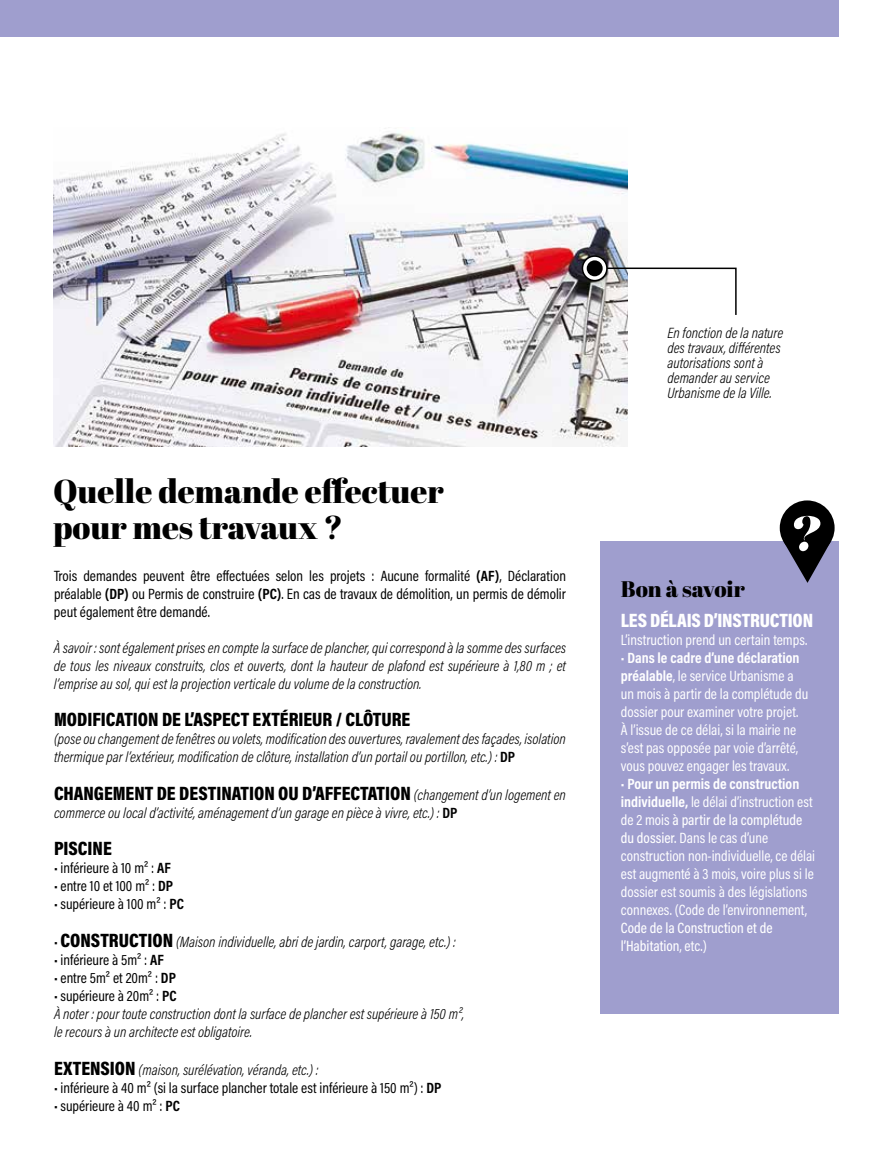
<style>
.page{position:relative;width:893px;height:1149px;background:#fff}
.page>*{position:absolute;margin:0;border:0;box-sizing:border-box;transform-origin:0 0}
.t1{font:33px/36px "Abril Fatface";color:#000}
.t2{font:22.5px "Abril Fatface";color:#000}
.t3{font:900 19.5px "Acumin Pro Cond";color:#000}
.t4{font:900 19.5px "Acumin Pro Cond";letter-spacing:-.01em;color:#fff}
.t5{font:italic 300 15px/18px "Acumin Pro Cond";color:#000}
.t6{font:15px/18px "Acumin Pro Cond";color:#fff}
.t7{font:15px/18px "Acumin Pro Cond";color:#000;text-align:justify}
.t8{font:500 15px/18px "Acumin Pro Cond";color:#fff}
.s1{font-weight:700}
.s2{font-weight:700;font-style:normal}
.s3{font-weight:300;font-style:italic;font-size:15px}
.s4{font-weight:400;font-style:normal}
.s5{font-weight:900;font-style:normal;font-size:19.5px}
.s6{font-weight:500}
.s7{font-weight:400}
</style>
<div class="page">
<div style="left:0;top:0;width:839px;height:36px;background:#9f9ece"></div>
<img style="left:53px;top:131px;width:574px;height:315px">
<svg style="left:595px;top:267px;width:142px;height:49px"></svg>
<svg style="left:582px;top:256px;width:25px;height:24px"></svg>
<div style="left:582px;top:255px;width:26px;height:26px;border:2px solid #000;border-radius:50%"></div>
<div style="left:587px;top:260px;width:16px;height:16px;background:#000;border-radius:50%"></div>
<div style="left:600px;top:541px;width:239px;height:472px;background:#9f9ece"></div>
<div style="left:780px;top:500px;width:55px;height:55px;background:#000;border-radius:50%"></div>
<svg style="left:784px;top:515px;width:47px;height:67px"></svg>
<h1 class="t1" style="left:53px;top:472px;width:392px">Quelle demande effectuer pour mes travaux ?</h1>
<p class="t7" style="left:54px;top:566px;width:513px">Trois demandes peuvent être effectuées selon les projets : Aucune formalité <span class="s1">(AF)</span>, Déclaration préalable <span class="s1">(DP)</span> ou Permis de construire <span class="s1">(PC)</span>. En cas de travaux de démolition, un permis de démolir peut également être demandé.</p>
<p class="t5" style="left:54px;top:638px;width:514px;text-align:justify">À savoir : sont également prises en compte la surface de plancher, qui correspond à la somme des surfaces de tous les niveaux construits, clos et ouverts, dont la hauteur de plafond est supérieure à 1,80 m ; et l’emprise au sol, qui est la projection verticale du volume de la construction.</p>
<h3 class="t3" style="left:54px;top:706px;width:358px">MODIFICATION DE L’ASPECT EXTÉRIEUR / CLÔTURE</h3>
<p class="t5" style="left:54px;top:729px;width:513px">(pose ou changement de fenêtres ou volets, modification des ouvertures, ravalement des façades, isolation thermique par l’extérieur, modification de clôture, installation d’un portail ou portillon, etc.) : <span class="s2">DP</span></p>
<h3 class="t3" style="left:54px;top:780px;width:513px">CHANGEMENT DE DESTINATION OU D’AFFECTATION <span class="s3">(changement d’un logement en</span></h3>
<p class="t5" style="left:54px;top:803px;width:405px">commerce ou local d’activité, aménagement d’un garage en pièce à vivre, etc.) : <span class="s2">DP</span></p>
<h3 class="t3" style="left:54px;top:835px;width:59px">PISCINE</h3>
<p class="t7" style="left:54px;top:858px;width:118px">• inférieure à 10 m² : <span class="s1">AF</span></p>
<p class="t7" style="left:54px;top:876px;width:121px">• entre 10 et 100 m² : <span class="s1">DP</span></p>
<p class="t7" style="left:54px;top:894px;width:131px">• supérieure à 100 m² : <span class="s1">PC</span></p>
<p class="t5" style="left:54px;top:932px;width:403px"><span class="s4">•</span> <span class="s5">CONSTRUCTION</span> (Maison individuelle, abri de jardin, carport, garage, etc.) :</p>
<p class="t7" style="left:54px;top:950px;width:112px">• inférieure à 5m² : <span class="s1">AF</span></p>
<p class="t7" style="left:54px;top:968px;width:123px">• entre 5m² et 20m² : <span class="s1">DP</span></p>
<p class="t5" style="left:54px;top:986px;width:412px"><span class="s4">• supérieure à 20m² :</span> <span class="s2">PC<br></span>À noter : pour toute construction dont la surface de plancher est supérieure à 150 m², le recours à un architecte est obligatoire.</p>
<p class="t5" style="left:54px;top:1059px;width:266px"><span class="s5">EXTENSION</span> (maison, surélévation, véranda, etc.) :</p>
<p class="t7" style="left:54px;top:1077px;width:389px">• inférieure à 40 m² (si la surface plancher totale est inférieure à 150 m²) : <span class="s1">DP</span></p>
<p class="t7" style="left:54px;top:1095px;width:127px">• supérieure à 40 m² : <span class="s1">PC</span></p>
<p class="t5" style="left:667px;top:325px;width:117px;line-height:15px">En fonction de la nature des travaux, différentes autorisations sont à demander au service<br>Urbanisme de la Ville.</p>
<h2 class="t2" style="left:621px;top:573px;width:126px">Bon à savoir</h2>
<h3 class="t4" style="left:621px;top:607px;width:194px">LES DÉLAIS D’INSTRUCTION</h3>
<p class="t6" style="left:621px;top:630px;width:188px">L’instruction prend un certain temps.</p>
<p class="t6" style="left:621px;top:648px;width:189px">• <span class="s1">Dans le cadre d’une déclaration préalable</span>, le service Urbanisme a un mois à partir de la complétude du dossier pour examiner votre projet.<br>À l’issue de ce délai, si la mairie ne s’est pas opposée par voie d’arrêté, vous pouvez engager les travaux.</p>
<p class="t6" style="left:621px;top:774px;width:196px">• <span class="s1">Pour un permis de construction individuelle,</span> le délai d’instruction est de 2 mois <span class="s6">à partir de la complétude du dossier.</span> Dans le cas d’une construction non-individuelle, ce délai est augmenté à 3 mois, voire plus si le dossier est soumis à des législations connexes. (Code de l’environnement,</p>
<p class="t8" style="left:621px;top:918px;width:153px">Code de la Construction et de l’Habitation<span class="s7">, etc.)</span></p>
</div>
